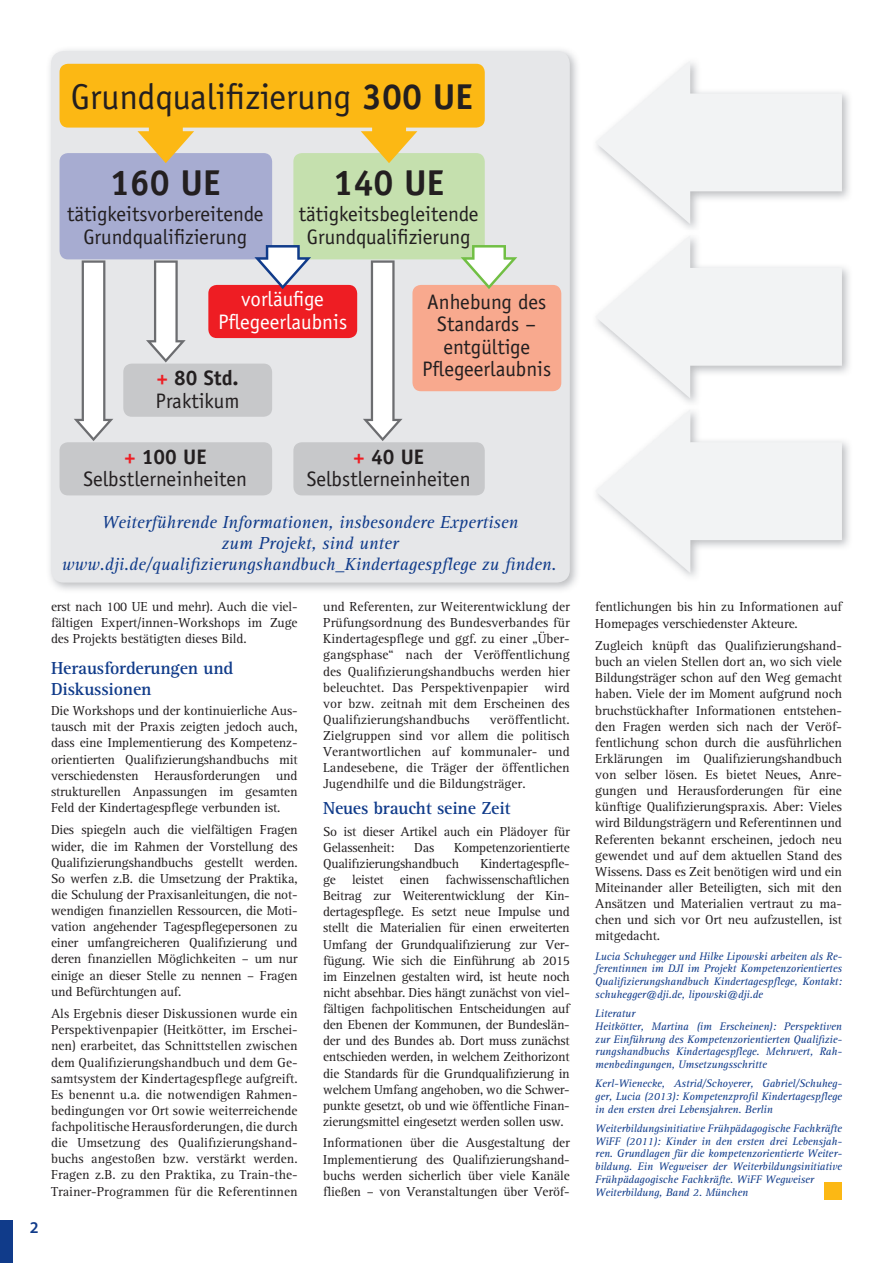
<style>
.page{position:relative;width:893px;height:1263px;background:#fff}
.page>*{position:absolute;margin:0;border:0;box-sizing:border-box;transform-origin:0 0}
.t1{font:36px "Officina Sans Std";color:#231f20}
.t2{font:700 36px "Officina Sans Std";color:#231f20}
.t3{font:21px/22.5px "Officina Sans Std";color:#231f20;text-align:center}
.t4{font:21px/22.5px "Officina Sans Std";color:#fff;text-align:center}
.t5{font:italic 18px/21px "Rotis Serif";color:#103b8a;text-align:center}
.t6{font:700 18px/20.4px "Rotis Serif";letter-spacing:-.01em;color:#103b8a}
.t7{font:600 16.5px "Myriad Pro";color:#103b8a}
.t8{font:13.5px/16px "Rotis Serif";letter-spacing:-.01em;color:#231f20;text-align:justify}
.t9{font:italic 11.25px/12.8px "Rotis Serif";letter-spacing:-.01em;color:#103b8a;text-align:justify}
.s1{font-weight:700}
.s2{font-weight:700;color:#ee1d23}
</style>
<div class="page">
<div style="left:0;top:1221px;width:13px;height:42px;background:#103b8a"></div>
<div style="left:825px;top:1182px;width:17px;height:17px;background:#fcb814"></div>
<div style="left:51px;top:51px;width:519px;height:532px;background:#e6e7e9;border-radius:13px"></div>
<div style="left:60px;top:64px;width:425px;height:64px;background:#fcb814;border-radius:9px"></div>
<div style="left:60px;top:153px;width:212px;height:106px;background:#a7acd1;border-radius:9px"></div>
<div style="left:123px;top:364px;width:149px;height:53px;background:#c7c8ca;border-radius:9px"></div>
<div style="left:60px;top:442px;width:212px;height:53px;background:#c7c8ca;border-radius:9px"></div>
<div style="left:293px;top:442px;width:192px;height:53px;background:#c7c8ca;border-radius:9px"></div>
<div style="left:208px;top:285px;width:149px;height:53px;background:#ee1d23;border-radius:9px"></div>
<div style="left:412px;top:285px;width:149px;height:106px;background:#f8a98e;border-radius:9px"></div>
<div style="left:293px;top:153px;width:192px;height:106px;background:#c5e0ae;border-radius:9px"></div>
<svg style="left:254px;top:245px;width:57px;height:44px"></svg>
<svg style="left:461px;top:245px;width:56px;height:44px"></svg>
<svg style="left:363px;top:260px;width:40px;height:181px"></svg>
<svg style="left:74px;top:260px;width:39px;height:181px"></svg>
<svg style="left:146px;top:260px;width:40px;height:102px"></svg>
<svg style="left:137px;top:127px;width:57px;height:36px"></svg>
<svg style="left:361px;top:127px;width:56px;height:36px"></svg>
<svg style="left:595px;top:409px;width:247px;height:164px"></svg>
<svg style="left:595px;top:235px;width:247px;height:163px"></svg>
<svg style="left:595px;top:61px;width:247px;height:163px"></svg>
<h1 class="t1" style="left:71px;top:75px;width:404px">Grundqualifizierung <span class="s1">300 UE</span></h1>
<h1 class="t2" style="left:110px;top:160px;width:112px">160 UE</h1>
<h2 class="t3" style="left:67px;top:203px;width:198px">tätigkeitsvorbereitende<br>Grundqualifizierung</h2>
<h1 class="t2" style="left:333px;top:160px;width:112px">140 UE</h1>
<h2 class="t3" style="left:299px;top:203px;width:181px">tätigkeitsbegleitende<br>Grundqualifizierung</h2>
<h2 class="t4" style="left:218px;top:288px;width:131px">vorläufige<br>Pflegeerlaubnis</h2>
<h2 class="t3" style="left:422px;top:291px;width:131px">Anhebung des<br>Standards – entgültige<br>Pflegeerlaubnis</h2>
<h2 class="t3" style="left:156px;top:367px;width:86px;text-align:left"><span class="s2">+</span> <span class="s1">80 Std.<br></span>Praktikum</h2>
<p class="t7" style="left:30px;top:1217px;width:10px">2</p>
<h2 class="t3" style="left:83px;top:445px;width:165px"><span class="s2">+</span> <span class="s1">100 UE<br></span>Selbst lerneinheiten</h2>
<h2 class="t3" style="left:307px;top:445px;width:165px"><span class="s2">+</span> <span class="s1">40 UE<br></span>Selbst lerneinheiten</h2>
<h3 class="t5" style="left:62px;top:512px;width:496px">Weiterführende Informationen, insbesondere Expertisen<br>zum Projekt, sind unter www.dji.de/qualifizierungshandbuch_Kindertagespflege zu finden.</h3>
<p class="t8" style="left:51px;top:599px;width:248px">erst nach 100 UE und mehr). Auch die viel&shy;fältigen Expert/innen-Workshops im Zuge des Projekts bestätigten dieses Bild.</p>
<h3 class="t6" style="left:51px;top:659px;width:184px">Herausforderungen und<br>Diskussionen</h3>
<p class="t8" style="left:51px;top:703px;width:248px">Die Workshops und der kontinuierliche Aus&shy;tausch mit der Praxis zeigten jedoch auch, dass eine Implementierung des Kompetenz&shy;orientierten Qualifizierungshandbuchs mit verschiedensten Herausforderungen und strukturellen Anpassungen im gesamten Feld der Kindertagespflege verbunden ist.</p>
<p class="t8" style="left:51px;top:822px;width:248px">Dies spiegeln auch die vielfältigen Fragen wider , die im Rahmen der Vorstellung des Quali fizierungshandbuchs gestellt werden.<br>So werfen z.B. die Umsetzung der Praktika, die Schulung der Praxisanleitungen, die not&shy;wendigen finanziellen Ressourcen, die Moti&shy;vation angehender Tagespflegepersonen zu einer umfangreicheren Qualifizierung und deren finanziellen Möglichkeiten – um nur einige an dieser Stelle zu nennen – Fragen und Befürchtungen auf.</p>
<p class="t8" style="left:51px;top:1006px;width:248px">Als Ergebnis dieser Diskussionen wurde ein Perspektivenpapier (Heitkötter, im Erschei&shy;nen) erarbeitet, das Schnittstellen zwischen dem Qualifizierungshandbuch und dem Ge&shy;samtsystem der Kindertagespflege aufgreift.<br>Es benennt u.a. die notwendigen Rahmen&shy;bedingungen vor Ort sowie weiterreichende fachpolitische Herausforderungen, die durch die Umsetzung des Qualifizierungshand&shy;buchs angestoßen bzw. verstärkt werden.<br>Fragen z.B. zu den Praktika, zu Train-the-Trainer-Programmen für die Referentinnen</p>
<p class="t8" style="left:323px;top:599px;width:248px">und Referenten, zur Weiterentwicklung der Prüfungsordnung des Bundesverbandes für Kindertagespflege und ggf. zu einer „Über&shy;gangsphase“ nach der Veröffentlichung des Qualifizierungshandbuchs werden hier beleuchtet. Das Perspektivenpapier wird vor bzw. zeitnah mit dem Erscheinen des Qualifizierungshandbuchs</p>
<p class="t8" style="left:323px;top:712px;width:248px;text-indent:167px">veröffentlicht.<br>Zielgruppen sind vor allem die politisch Verantwortlichen auf kommunaler- und Landes ebene, die Träger der öffentlichen Jugendhilfe und die Bildungsträger.</p>
<h3 class="t6" style="left:323px;top:798px;width:189px">Neues braucht seine Zeit</h3>
<p class="t8" style="left:323px;top:824px;width:248px">So ist dieser Artikel auch ein Plädoyer für<br>Gelas senheit:</p>
<p class="t8" style="left:323px;top:840px;width:248px;text-indent:131px">Kompetenzorientierte<br>Qualifizierungshandbuch</p>
<p class="t8" style="left:414px;top:840px;width:21px">Das</p>
<p class="t8" style="left:323px;top:856px;width:248px;text-indent:157px">Kindertagespfle&shy;ge leistet einen fachwissenschaftlichen Beitrag zur Weiterentwicklung der Kin&shy;dertagespflege. Es setzt neue Impulse und stellt die Materialien für einen erweiterten Umfang der Grundqualifizierung zur Ver&shy;fügung. Wie sich die Einführung ab 2015 im Einzelnen gestalten wird, ist heute noch nicht absehbar. Dies hängt zunächst von viel&shy;fältigen fachpolitischen Entscheidungen auf den Ebenen der Kommunen, der Bundeslän&shy;der und des Bundes ab. Dort muss zunächst entschieden werden, in welchem Zeithorizont die Standards für die Grundqualifizierung in welchem Umfang angehoben, wo die Schwer&shy;punkte gesetzt, ob und wie öffentliche Finan&shy;zierungsmittel eingesetzt werden sollen usw.</p>
<p class="t8" style="left:323px;top:1135px;width:248px">Informationen über die Ausgestaltung der Implementierung des Qualifizierungshand&shy;buchs werden sicherlich über viele Kanäle fließen – von Veranstaltungen über Veröf-</p>
<p class="t8" style="left:595px;top:599px;width:248px">fentlichungen bis hin zu Informationen auf<br>Homepages verschiedenster Akteure.</p>
<p class="t8" style="left:595px;top:638px;width:248px">Zugleich knüpft das Qualifizierungshand&shy;buch an vielen Stellen dort an, wo sich viele Bildungsträger schon auf den Weg gemacht haben. Viele der im Moment aufgrund noch bruchstückhafter Informationen entstehen&shy;den Fragen werden sich nach der Veröf&shy;fentlichung schon durch die ausführlichen Erklärungen im Qualifizierungshandbuch von selber lösen. Es bietet Neues, Anre&shy;gungen und Herausforderungen für eine künftige Qualifizierungspraxis. Aber: Vieles wird Bildungsträgern und Referentinnen und Referenten bekannt erscheinen, jedoch neu gewendet und auf dem aktuellen Stand des Wissens. Dass es Zeit benötigen wird und ein Miteinander aller Beteiligten, sich mit den Ansätzen und Materialien vertraut zu ma&shy;chen und sich vor Ort neu aufzustellen, ist mitgedacht.</p>
<p class="t9" style="left:595px;top:950px;width:248px">Lucia Schuhegger und Hilke Lipowski arbeiten als Re&shy;ferentinnen im DJI im Projekt Kompetenzorientiertes Qualifizierungshandbuch Kindertagespflege, Kontakt: schuhegger@dji.de, lipowski@dji.de</p>
<p class="t9" style="left:595px;top:1007px;width:248px;text-align:left">Literatur<br>Heitkötter, Martina (im Erscheinen): Perspektiven zur Einführung des Kompetenzorientierten Qualifizie&shy;rungshandbuchs Kindertagespflege. Mehrwert, Rah&shy;menbedingungen, Umsetzungsschritte</p>
<p class="t9" style="left:595px;top:1077px;width:248px">Kerl-Wienecke, Astrid/Schoyerer, Gabriel/Schuheg&shy;ger, Lucia (2013): Kompetenzprofil Kindertagespflege in den ersten drei Lebensjahren. Berlin</p>
<p class="t9" style="left:595px;top:1122px;width:248px;text-align:left">Weiterbildungsinitiative Frühpädagogische Fachkräfte WiFF (2011): Kinder in den ersten drei Lebensjah&shy;ren. Grundlagen für die kompetenzorientierte Weiter&shy;bildung. Ein Wegweiser der Weiterbildungsinitiative Frühpädagogische Fachkräfte. WiFF Wegweiser Weiterbildung, Band 2. München</p>
</div>
